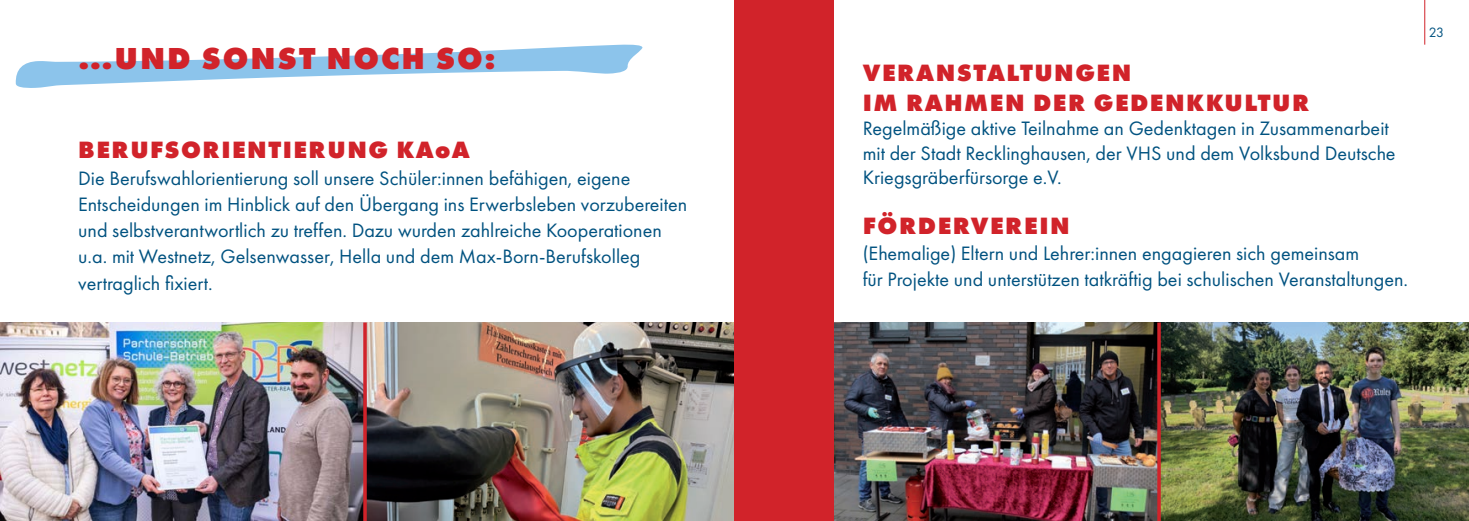
<style>
.page{position:relative;width:1469px;height:521px;background:#fff}
.page>*{position:absolute;margin:0;border:0;box-sizing:border-box;transform-origin:0 0}
.t1{font:800 31.5px "Futura PT";letter-spacing:.06em;color:#d1232a}
.t2{font:800 24.5px/29.4px "Futura PT";letter-spacing:.06em;color:#d1232a}
.t3{font:20.12px/26.2px "Futura PT";color:#005280}
.t4{font:14px "Futura PT";color:#005280}
</style>
<div class="page">
<hr style="left:1424px;top:0;width:1px;height:45px;background:#d1232a">
<img style="left:1160px;top:322px;width:308px;height:199px">
<img style="left:833px;top:322px;width:324px;height:199px">
<img style="left:367px;top:322px;width:367px;height:199px">
<div style="left:734px;top:0;width:99px;height:521px;background:#d1232a"></div>
<img style="left:0;top:322px;width:363px;height:199px">
<svg style="left:363px;top:322px;width:4px;height:199px"></svg>
<hr style="left:1157px;top:322px;width:3px;height:199px;background:#d1232a">
<svg style="left:15px;top:44px;width:627px;height:44px"></svg>
<h1 class="t1" style="left:78px;top:38px;width:419px">…UND SONST NOCH SO:</h1>
<p class="t2" style="left:78px;top:135px;width:393px">BERUFSORIENTIERUNG KAoA</p>
<p class="t3" style="left:78px;top:165px;width:610px">Die Berufswahlorientierung soll unsere Schüler:innen befähigen, eigene Entscheidungen im Hinblick auf den Übergang ins Erwerbsleben vorzubereiten und selbstverantwortlich zu treffen. Dazu wurden zahlreiche Kooperationen u.a. mit Westnetz, Gelsenwasser, Hella und dem Max-Born-Berufskolleg vertraglich fixiert.</p>
<p class="t2" style="left:862px;top:58px;width:448px">VERANSTALTUNGEN<br>IM RAHMEN DER GEDENKKULTUR</p>
<p class="t3" style="left:862px;top:116px;width:534px;line-height:24.5px">Regelmäßige aktive Teilnahme an Gedenktagen in Zusammenarbeit mit der Stadt Recklinghausen, der VHS und dem Volksbund Deutsche<br>Kriegsgräberfürsorge e.V.</p>
<p class="t2" style="left:862px;top:210px;width:208px">FÖRDERVEREIN</p>
<p class="t3" style="left:862px;top:240px;width:547px">(Ehemalige) Eltern und Lehrer:innen engagieren sich gemeinsam<br>für Projekte und unterstützen tatkräftig bei schulischen Veranstaltungen.</p>
<p class="t4" style="left:1428px;top:24px;width:17px">23</p>
</div>
